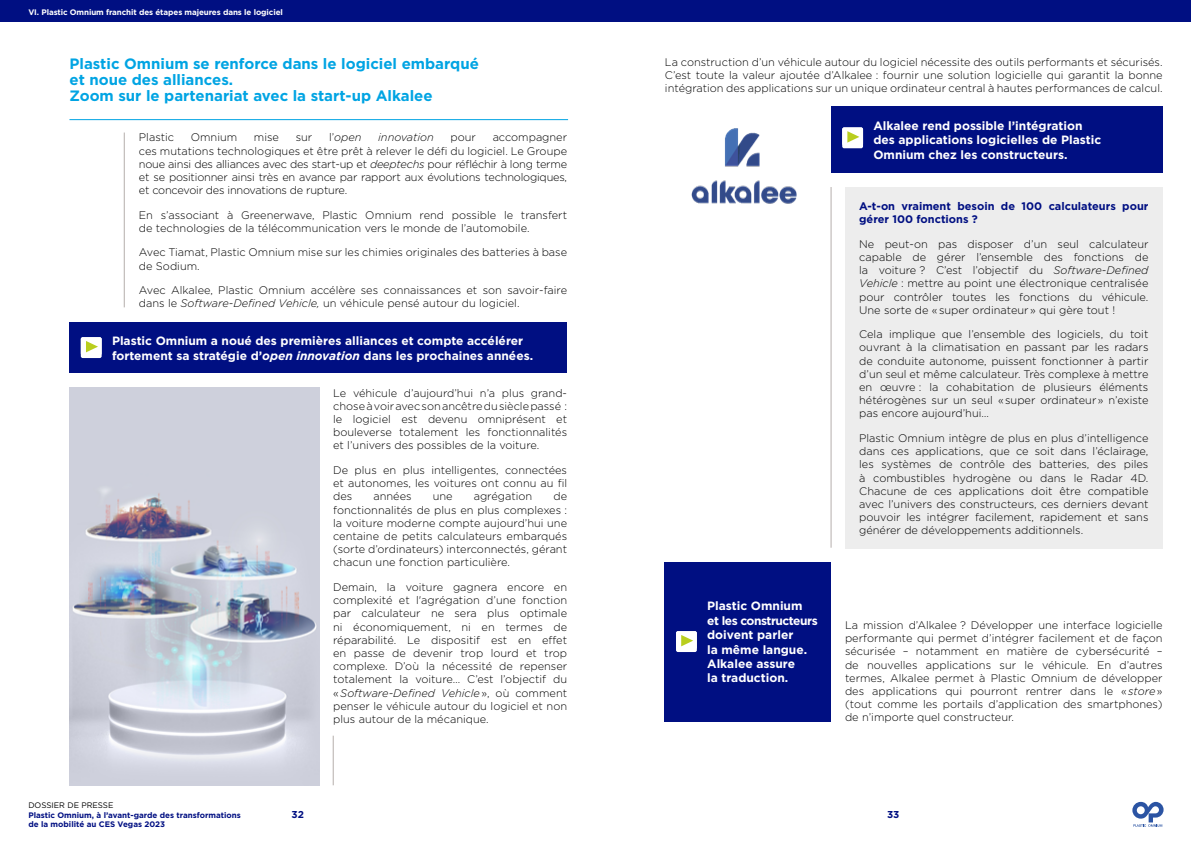
<style>
.page{position:relative;width:1191px;height:842px;background:#fff}
.page>*{position:absolute;margin:0;border:0;box-sizing:border-box;transform-origin:0 0}
.t1{font:700 15px/16px "Gotham";color:#00a4e3}
.t2{font:700 12px/14.4px "Gotham";color:#fff}
.t3{font:300 11px/13.2px "Gotham";color:#000;text-align:justify}
.t4{font:700 11px/13.2px "Gotham";color:#000f82}
.t5{font:italic 300 11px "Gotham";color:#000}
.t6{font:700 10px "Gotham";color:#000f82}
.t7{font:700 8px/9.6px "Gotham";color:#000f82}
.t8{font:700 8px "Gotham";letter-spacing:-.01em;color:#fff}
.t9{font:8px "Gotham";color:#000}
.s1{font-style:normal}
.s2{font-style:italic}
</style>
<div class="page">
<svg style="left:1132px;top:802px;width:31px;height:25px"></svg>
<hr style="left:69px;top:119px;width:499px;height:1px;background:#00a4e3">
<img style="left:69px;top:388px;width:250px;height:397px">
<div style="left:69px;top:322px;width:498px;height:51px;background:#000f82"></div>
<div style="left:81px;top:337px;width:21px;height:21px;background:#fff;border-radius:2px"></div>
<svg style="left:86px;top:341px;width:12px;height:11px"></svg>
<hr style="left:124px;top:133px;width:1px;height:174px;background:#b5aeac">
<hr style="left:333px;top:736px;width:1px;height:49px;background:#b5aeac">
<div style="left:0;top:0;width:1191px;height:21px;background:#000f82"></div>
<div style="left:831px;top:106px;width:331px;height:67px;background:#000f82"></div>
<div style="left:842px;top:127px;width:21px;height:21px;background:#fff;border-radius:2px"></div>
<svg style="left:847px;top:131px;width:12px;height:12px"></svg>
<div style="left:664px;top:562px;width:167px;height:159px;background:#000f82"></div>
<div style="left:676px;top:631px;width:21px;height:21px;background:#fff;border-radius:2px"></div>
<svg style="left:681px;top:635px;width:12px;height:11px"></svg>
<div style="left:845px;top:187px;width:317px;height:362px;background:#ededed"></div>
<img style="left:691px;top:128px;width:106px;height:76px">
<hr style="left:830px;top:187px;width:1px;height:361px;background:#b5aeac">
<p class="t8" style="left:28px;top:7px;width:256px">VI. Plastic Omnium franchit des étapes majeures dans le logiciel</p>
<h1 class="t1" style="left:69px;top:55px;width:411px">Plastic Omnium se renforce dans le logiciel embarqué et noue des alliances.<br>Zoom sur le partenariat avec la start-up Alkalee</h1>
<p class="t3" style="left:139px;top:131px;width:37px">Plastic</p>
<p class="t3" style="left:191px;top:131px;width:48px">Omnium</p>
<p class="t3" style="left:254px;top:131px;width:27px">mise</p>
<p class="t3" style="left:296px;top:131px;width:18px">sur</p>
<p class="t5" style="left:329px;top:130px;width:34px"><span class="s1">l’</span>open</p>
<p class="t5" style="left:378px;top:130px;width:57px">innovation</p>
<p class="t3" style="left:450px;top:131px;width:27px">pour</p>
<p class="t3" style="left:139px;top:131px;width:430px;text-indent:354px">accompagner ces mutations technologiques et être prêt à relever le défi du logiciel. Le Groupe noue ainsi des alliances avec des start-up et <span class="s2">deeptechs</span> pour réfléchir à long terme et se positionner ainsi très en avance par rapport aux évolutions technologiques, et concevoir des innovations de rupture.</p>
<p class="t3" style="left:139px;top:208px;width:429px">En s’associant à Greenerwave, Plastic Omnium rend possible le transfert de technologies de la télécommunication vers le monde de l’automobile.</p>
<p class="t3" style="left:139px;top:246px;width:430px">Avec Tiamat, Plastic Omnium mise sur les chimies originales des batteries à base de Sodium.</p>
<p class="t3" style="left:139px;top:283px;width:430px">Avec Alkalee, Plastic Omnium accélère ses connaissances et son savoir-faire dans le <span class="s2">Software-Defined Vehicle,</span> un véhicule pensé autour du logiciel.</p>
<p class="t2" style="left:112px;top:334px;width:423px">Plastic Omnium a noué des premières alliances et compte accélérer fortement sa stratégie d’<span class="s2">open innovation</span> dans les prochaines années.</p>
<p class="t3" style="left:333px;top:386px;width:235px">Le véhicule d’aujourd’hui n’a plus grand&shy;chose à voir avec son ancêtre du siècle passé : le logiciel est devenu omniprésent et bouleverse totalement les fonctionnalités et l’univers des possibles de la voiture.</p>
<p class="t3" style="left:333px;top:463px;width:235px">De plus en plus intelligentes, connectées et autonomes, les voitures ont connu au fil des</p>
<p class="t3" style="left:333px;top:490px;width:235px;text-indent:220px">de fonctionnalités de plus en plus complexes : la voiture moderne compte aujourd’hui une centaine de petits calculateurs embarqués (sorte d’ordinateurs) interconnectés, gérant chacun une fonction particulière.</p>
<p class="t3" style="left:333px;top:580px;width:235px">Demain, la voiture gagnera encore en complexité et l'agrégation d’une fonction par calculateur ne sera plus optimale ni économiquement, ni en termes de réparabilité. Le dispositif est en effet en passe de devenir trop lourd et trop complexe. D’où la nécessité de repenser totalement la voiture… C’est l’objectif du « <span class="s2">Software-Defined Vehicle</span> », où comment penser le véhicule autour du logiciel et non plus autour de la mécanique.</p>
<p class="t3" style="left:373px;top:490px;width:40px">années</p>
<p class="t3" style="left:433px;top:490px;width:21px">une</p>
<p class="t3" style="left:474px;top:490px;width:60px">agrégation</p>
<p class="t3" style="left:665px;top:55px;width:499px">La construction d’un véhicule autour du logiciel nécessite des outils performants et sécurisés.<br>C’est toute la valeur ajoutée d’Alkalee : fournir une solution logicielle qui garantit la bonne intégration des applications sur un unique ordinateur central à hautes performances de calcul.</p>
<p class="t2" style="left:873px;top:118px;width:229px">Alkalee rend possible l’intégration des applications logicielles de Plastic<br>Omnium chez les constructeurs.</p>
<p class="t2" style="left:707px;top:599px;width:112px">Plastic Omnium<br>et les constructeurs doivent parler<br>la même langue.<br>Alkalee assure<br>la traduction.</p>
<p class="t4" style="left:859px;top:199px;width:291px">A-t-on vraiment besoin de 100 calculateurs pour gérer 100 fonctions ?</p>
<p class="t3" style="left:859px;top:237px;width:291px">Ne peut-on pas disposer d’un seul calculateur capable de gérer l’ensemble des fonctions de la voiture ? C’est l’objectif du <span class="s2">Software-Defined Vehicle</span> : mettre au point une électronique centralisée pour contrôler toutes les fonctions du véhicule.<br>Une sorte de « super ordinateur » qui gère tout !</p>
<p class="t3" style="left:859px;top:327px;width:291px">Cela implique que l’ensemble des logiciels, du toit ouvrant à la climatisation en passant par les radars de conduite autonome, puissent fonctionner à partir d’un seul et même calculateur. Très complexe à mettre en œuvre : la cohabitation de plusieurs éléments hétérogènes sur un seul « super ordinateur » n’existe pas encore aujourd’hui…</p>
<p class="t3" style="left:859px;top:431px;width:291px">Plastic Omnium intègre de plus en plus d’intelligence dans ces applications, que ce soit dans l’éclairage, les systèmes de contrôle des batteries, des piles à combustibles hydrogène ou dans le Radar 4D.<br>Chacune de ces applications doit être compatible avec l’univers des constructeurs, ces derniers devant pouvoir les intégrer facilement, rapidement et sans générer de développements additionnels.</p>
<p class="t3" style="left:845px;top:618px;width:319px">La mission d’Alkalee ? Développer une interface logicielle performante qui permet d’intégrer facilement et de façon sécurisée – notamment en matière de cybersécurité – de nouvelles applications sur le véhicule. En d’autres termes, Alkalee permet à Plastic Omnium de développer des applications qui pourront rentrer dans le « <span class="s2">store</span> » (tout comme les portails d’application des smartphones) de n’importe quel constructeur.</p>
<p class="t9" style="left:28px;top:800px;width:87px">DOSSIER DE PRESSE</p>
<p class="t7" style="left:28px;top:810px;width:214px">Plastic Omnium, à l’avant-garde des transformations de la mobilité au CES Vegas 2023</p>
<p class="t6" style="left:291px;top:808px;width:14px">32</p>
<p class="t6" style="left:887px;top:808px;width:14px">33</p>
</div>
